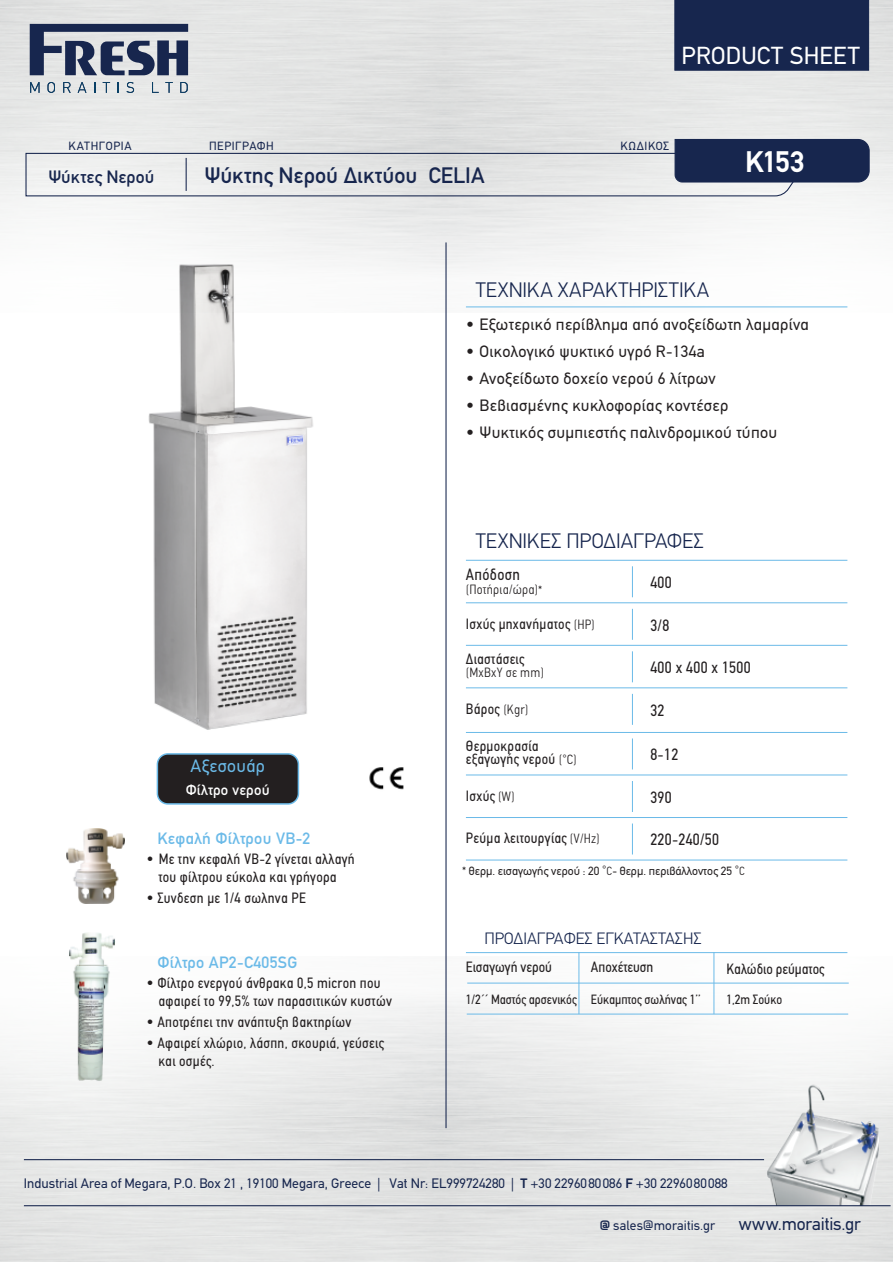
<style>
.page{position:relative;width:893px;height:1263px;background:#fff}
.page>*{position:absolute;margin:0;border:0;box-sizing:border-box;transform-origin:0 0}
.t1{font:700 30px "PF Din Text";color:#fff}
.t2{font:24.75px "PF Din Text";letter-spacing:.01em;color:#fff}
.t3{font:500 22.5px "PF Din Text";color:#17264e}
.t4{font:300 21px "PF Din Text";letter-spacing:.005em;color:#17264e}
.t5{font:18px "PF Din Text";letter-spacing:-.01em;color:#17264e}
.t6{font:500 18px "PF Din Text";color:#17264e}
.t7{font:18px "PF Din Text";letter-spacing:.02em;color:#6bbae8}
.t8{font:16.5px "PF Din Text";letter-spacing:.02em;color:#231f20}
.t9{font:16.5px "PF Din Text Condensed";letter-spacing:.02em;color:#231f20}
.t10{font:500 16.5px "PF Din Text";letter-spacing:.02em;color:#6bbae8}
.t11{font:300 16.5px "PF Din Text";color:#17264e}
.t12{font:15px/18px "PF Din Text Condensed";letter-spacing:.02em;color:#231f20}
.t13{font:15px "PF Din Text Condensed";color:#231f20}
.t14{font:500 15px "PF Din Text";letter-spacing:.02em;color:#fff}
.t15{font:13.8px "PF Din Text";letter-spacing:.005em;color:#17264e}
.t16{font:13.5px "PF Din Text Condensed";color:#231f20}
.t17{font:300 condensed 13.5px "PF Din Text";letter-spacing:.02em;color:#231f20}
.t18{font:13.5px "PF Din Text";letter-spacing:.005em;color:#17264e}
.t19{font:12px "PF Din Text";color:#231f20}
.t20{font:12px "PF Din Text";letter-spacing:.045em;color:#17264e}
.s1{font-weight:400;font-stretch:normal;font-size:12px}
.s2{font-family:"PF Din Text";font-weight:300;font-stretch:condensed;font-size:13.5px}
.s3{font-weight:300;font-stretch:condensed;font-size:13.5px}
.s4{font-weight:300;font-stretch:condensed}
.s5{font-weight:700}
</style>
<div class="page">
<img style="left:0;top:0;width:893px;height:308px">
<hr style="left:24px;top:1159px;width:740px;height:1px;background:#17264e">
<img style="left:765px;top:1080px;width:114px;height:125px">
<hr style="left:24px;top:1205px;width:867px;height:1px;background:#17264e">
<svg style="left:30px;top:82px;width:10px;height:11px"></svg>
<svg style="left:47px;top:82px;width:8px;height:11px"></svg>
<svg style="left:63px;top:82px;width:8px;height:11px"></svg>
<svg style="left:78px;top:82px;width:8px;height:11px"></svg>
<svg style="left:103px;top:82px;width:7px;height:11px"></svg>
<svg style="left:126px;top:82px;width:8px;height:11px"></svg>
<svg style="left:152px;top:82px;width:7px;height:11px"></svg>
<svg style="left:165px;top:82px;width:8px;height:11px"></svg>
<svg style="left:180px;top:82px;width:8px;height:11px"></svg>
<svg style="left:30px;top:24px;width:158px;height:51px;background:#6d768d"></svg>
<div style="left:674px;top:0;width:195px;height:71px;background:#17264e;border:1px solid #17264e"></div>
<svg style="left:25px;top:138px;width:845px;height:59px;background:#bdc1c8"></svg>
<hr style="left:186px;top:158px;width:1px;height:33px;background:#17264e">
<hr style="left:445px;top:242px;width:2px;height:886px;background:#17264e">
<img style="left:66px;top:828px;width:58px;height:75px">
<img style="left:67px;top:933px;width:49px;height:149px">
<img style="left:64px;top:242px;width:335px;height:488px">
<hr style="left:466px;top:860px;width:381px;height:1px;background:#6bbae8">
<hr style="left:466px;top:560px;width:381px;height:1px;background:#6bbae8">
<hr style="left:632px;top:566px;width:1px;height:31px;background:#6bbae8">
<hr style="left:466px;top:602px;width:381px;height:1px;background:#6bbae8">
<hr style="left:632px;top:609px;width:1px;height:31px;background:#6bbae8">
<hr style="left:466px;top:645px;width:381px;height:1px;background:#6bbae8">
<hr style="left:632px;top:651px;width:1px;height:31px;background:#6bbae8">
<hr style="left:466px;top:687px;width:381px;height:1px;background:#6bbae8">
<hr style="left:632px;top:694px;width:1px;height:31px;background:#6bbae8">
<hr style="left:466px;top:732px;width:381px;height:1px;background:#6bbae8">
<hr style="left:632px;top:738px;width:1px;height:31px;background:#6bbae8">
<hr style="left:466px;top:775px;width:381px;height:1px;background:#6bbae8">
<hr style="left:632px;top:781px;width:1px;height:31px;background:#6bbae8">
<hr style="left:466px;top:817px;width:381px;height:1px;background:#6bbae8">
<hr style="left:632px;top:823px;width:1px;height:31px;background:#6bbae8">
<hr style="left:466px;top:306px;width:381px;height:1px;background:#6bbae8">
<div style="left:157px;top:754px;width:141px;height:50px;background:#231f20;border-radius:10px"></div>
<div style="left:157px;top:753px;width:142px;height:52px;border:2px solid #6bbae8;border-radius:10px"></div>
<hr style="left:466px;top:952px;width:381px;height:1px;background:#6bbae8">
<hr style="left:467px;top:983px;width:382px;height:1px;background:#6bbae8">
<hr style="left:579px;top:952px;width:1px;height:31px;background:#6bbae8">
<hr style="left:467px;top:1014px;width:381px;height:1px;background:#6bbae8">
<hr style="left:579px;top:983px;width:1px;height:31px;background:#6bbae8">
<hr style="left:714px;top:952px;width:1px;height:31px;background:#6bbae8">
<hr style="left:714px;top:983px;width:1px;height:31px;background:#6bbae8">
<img style="left:369px;top:767px;width:35px;height:23px">
<h2 class="t2" style="left:682px;top:41px;width:180px">PRODUCT SHEET</h2>
<p class="t20" style="left:68px;top:138px;width:65px">ΚΑΤΗΓΟΡΙΑ</p>
<p class="t20" style="left:209px;top:138px;width:66px">ΠΕΡΙΓΡΑΦΗ</p>
<p class="t20" style="left:620px;top:139px;width:50px">ΚΩ∆ΙΚΟΣ</p>
<p class="t6" style="left:49px;top:166px;width:107px">Ψύκτες Νερού</p>
<h3 class="t3" style="left:204px;top:163px;width:282px">Ψύκτης Νερού ∆ικτύου CELIA</h3>
<h1 class="t1" style="left:745px;top:144px;width:61px">K153</h1>
<h3 class="t4" style="left:476px;top:277px;width:235px">ΤΕΧΝΙΚΑ ΧΑΡΑΚΤΗΡΙΣΤΙΚΑ</h3>
<p class="t8" style="left:466px;top:314px;width:344px">• Εξωτερικό περίβληµα από ανοξείδωτη λαµαρίνα</p>
<p class="t8" style="left:466px;top:341px;width:240px">• Οικολογικό ψυκτικό υγρό R-134a</p>
<p class="t8" style="left:466px;top:368px;width:251px">• Ανοξείδωτο δοχείο νερού 6 λίτρων</p>
<p class="t8" style="left:466px;top:395px;width:264px">• Βεβιασµένης κυκλοφορίας κοντέσερ</p>
<p class="t8" style="left:466px;top:422px;width:313px">• Ψυκτικός συµπιεστής παλινδροµικού τύπου</p>
<p class="t7" style="left:191px;top:755px;width:76px">Αξεσουάρ</p>
<p class="t14" style="left:186px;top:781px;width:86px">Φίλτρο νερού</p>
<p class="t10" style="left:157px;top:828px;width:155px">Κεφαλή Φίλτρου VB-2</p>
<p class="t12" style="left:146px;top:850px;width:210px;text-align:center">• Με την κεφαλή VB-2 γίνεται αλλαγή του φίλτρου εύκολα και γρήγορα</p>
<p class="t12" style="left:146px;top:889px;width:161px">• Συνδεση µε 1/4 σωληνα PE</p>
<p class="t10" style="left:157px;top:952px;width:142px">Φίλτρο AP2-C405SG</p>
<p class="t12" style="left:158px;top:974px;width:235px;text-indent:-12px">• Φίλτρο ενεργού άνθρακα 0,5 micron που αφαιρεί το 99,5% των παρασιτικών κυστών</p>
<p class="t12" style="left:146px;top:1013px;width:207px">• Αποτρέπει την ανάπτυξη βακτηρίων</p>
<p class="t12" style="left:158px;top:1034px;width:227px;text-indent:-12px">• Αφαιρεί χλώριο, λάσπη, σκουριά, γεύσεις και οσµές.</p>
<h3 class="t4" style="left:476px;top:528px;width:230px">ΤΕΧΝΙΚΕΣ ΠΡΟ∆ΙΑΓΡΑΦΕΣ</h3>
<p class="t9" style="left:466px;top:564px;width:56px">Απόδοση</p>
<p class="t17" style="left:466px;top:581px;width:78px">(Ποτήρια/ώρα)<span class="s1">*</span></p>
<p class="t9" style="left:650px;top:573px;width:23px">400</p>
<p class="t12" style="left:466px;top:614px;width:130px">Ισχύς µηχανήµατος <span class="s2">(HP)</span></p>
<p class="t9" style="left:650px;top:615px;width:20px">3/8</p>
<p class="t12" style="left:466px;top:649px;width:60px">∆ιαστάσεις</p>
<p class="t17" style="left:466px;top:664px;width:79px">(ΜχΒχΥ σε mm)</p>
<p class="t9" style="left:650px;top:658px;width:102px">400 x 400 x 1500</p>
<p class="t12" style="left:466px;top:699px;width:64px">Βάρος <span class="s2">(Kgr)</span></p>
<p class="t9" style="left:650px;top:700px;width:16px">32</p>
<p class="t12" style="left:466px;top:739px;width:112px;line-height:13.5px">Θερµοκρασία εξαγωγής νερού <span class="s2">(°C)</span></p>
<p class="t9" style="left:650px;top:745px;width:29px">8-12</p>
<p class="t12" style="left:466px;top:787px;width:50px">Ισχύς <span class="s2">(W)</span></p>
<p class="t9" style="left:650px;top:787px;width:23px">390</p>
<p class="t12" style="left:466px;top:829px;width:135px">Ρεύµα λειτουργίας <span class="s2">(V/Hz)</span></p>
<p class="t9" style="left:650px;top:830px;width:70px">220-240/50</p>
<p class="t19" style="left:462px;top:864px;width:284px">* θερµ. εισαγωγής νερού : 20 <span class="s3">°</span><span class="s4">C</span>- θερµ. περιβάλλοντος 25 <span class="s3">°</span><span class="s4">C</span></p>
<p class="t11" style="left:484px;top:928px;width:219px">ΠΡΟ∆ΙΑΓΡΑΦΕΣ ΕΓΚΑΤΑΣΤΑΣΗΣ</p>
<p class="t13" style="left:466px;top:958px;width:88px">Εισαγωγή νερού</p>
<p class="t16" style="left:466px;top:991px;width:112px">1/2΄΄ Μαστός αρσενικός</p>
<p class="t13" style="left:591px;top:958px;width:64px">Αποχέτευση</p>
<p class="t16" style="left:591px;top:991px;width:111px">Εύκαµπτος σωλήνας 1’’</p>
<p class="t13" style="left:726px;top:960px;width:100px">Καλώδιο ρεύµατος</p>
<p class="t16" style="left:726px;top:991px;width:57px">1,2m Σούκο</p>
<p class="t15" style="left:24px;top:1175px;width:705px">Industrial Area of Megara, P.O. Box 21 , 19100 Megara, Greece | Vat Nr: EL999724280 | <span class="s5">T</span> +30 2296080086 <span class="s5">F</span> +30 2296080088</p>
<p class="t18" style="left:599px;top:1218px;width:117px"><span class="s5">@</span> sales@moraitis.gr</p>
<p class="t5" style="left:739px;top:1213px;width:124px">www.moraitis.gr</p>
</div>
